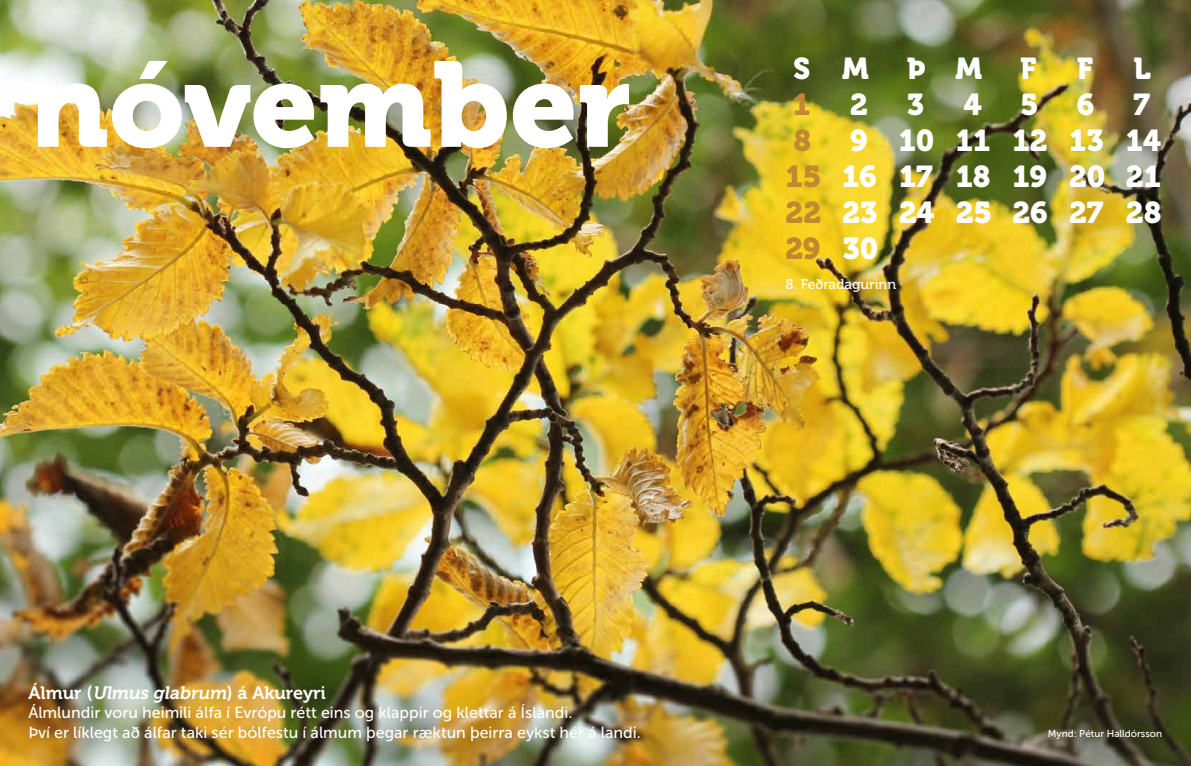
<style>
.page{position:relative;width:1191px;height:766px;background:#fff}
.page>*{position:absolute;margin:0;border:0;box-sizing:border-box;transform-origin:0 0}
.t1{font:120px "Museo 900";color:#fff}
.t2{font:30px/36px "Museo 900";letter-spacing:-.005em;color:#fff;text-align:justify}
.t3{font:30px "Museo 900";color:#c1882f}
.t4{font:18px "Museo 700";color:#fff}
.t5{font:16px/19.2px "Museo Sans 500";color:#fff}
.t6{font:14px "Museo 500";color:#fff}
.t7{font:10px "Museo Sans 500";color:#fff}
.s1{color:#c1882f}
.s2{font-style:italic}
</style>
<div class="page">
<img style="left:0;top:0;width:1191px;height:765px">
<h1 class="t1" style="left:28px;top:37px;width:605px">nóvember</h1>
<h2 class="t2" style="left:793px;top:51px;width:77px">S M</h2>
<h2 class="t2" style="left:906px;top:51px;width:77px">Þ M</h2>
<h2 class="t2" style="left:1020px;top:51px;width:18px">F</h2>
<h2 class="t2" style="left:1076px;top:51px;width:18px">F</h2>
<h2 class="t2" style="left:1133px;top:51px;width:19px">L</h2>
<h2 class="t3" style="left:793px;top:88px;width:19px">1</h2>
<h2 class="t2" style="left:850px;top:87px;width:19px">2</h2>
<h2 class="t2" style="left:906px;top:87px;width:19px">3</h2>
<h2 class="t2" style="left:963px;top:87px;width:20px">4</h2>
<h2 class="t2" style="left:1020px;top:87px;width:20px">5</h2>
<h2 class="t2" style="left:1077px;top:87px;width:19px">6</h2>
<h2 class="t2" style="left:1133px;top:87px;width:18px">7</h2>
<h2 class="t3" style="left:793px;top:124px;width:19px">8</h2>
<h2 class="t2" style="left:785px;top:123px;width:377px;text-indent:64px">9 10 11 12 13 14<br><span class="s1">15</span> 16 17 18 19 20 21<br><span class="s1">22</span> 23 24 25 26 27 28<br><span class="s1">29</span> 30</h2>
<p class="t6" style="left:785px;top:277px;width:112px">8. Feðradagurinn</p>
<p class="t4" style="left:28px;top:682px;width:299px">Álmur (<span class="s2">Ulmus glabrum</span>) á Akureyri</p>
<p class="t5" style="left:28px;top:703px;width:614px">Álmlundir voru heimili álfa í Evrópu rétt eins og klappir og klettar á Íslandi.<br>Því er líklegt að álfar taki sér bólfestu í álmum þegar ræktun þeirra eykst hér á landi.</p>
<p class="t7" style="left:1048px;top:727px;width:116px">Mynd: Pétur Halldórsson</p>
</div>
